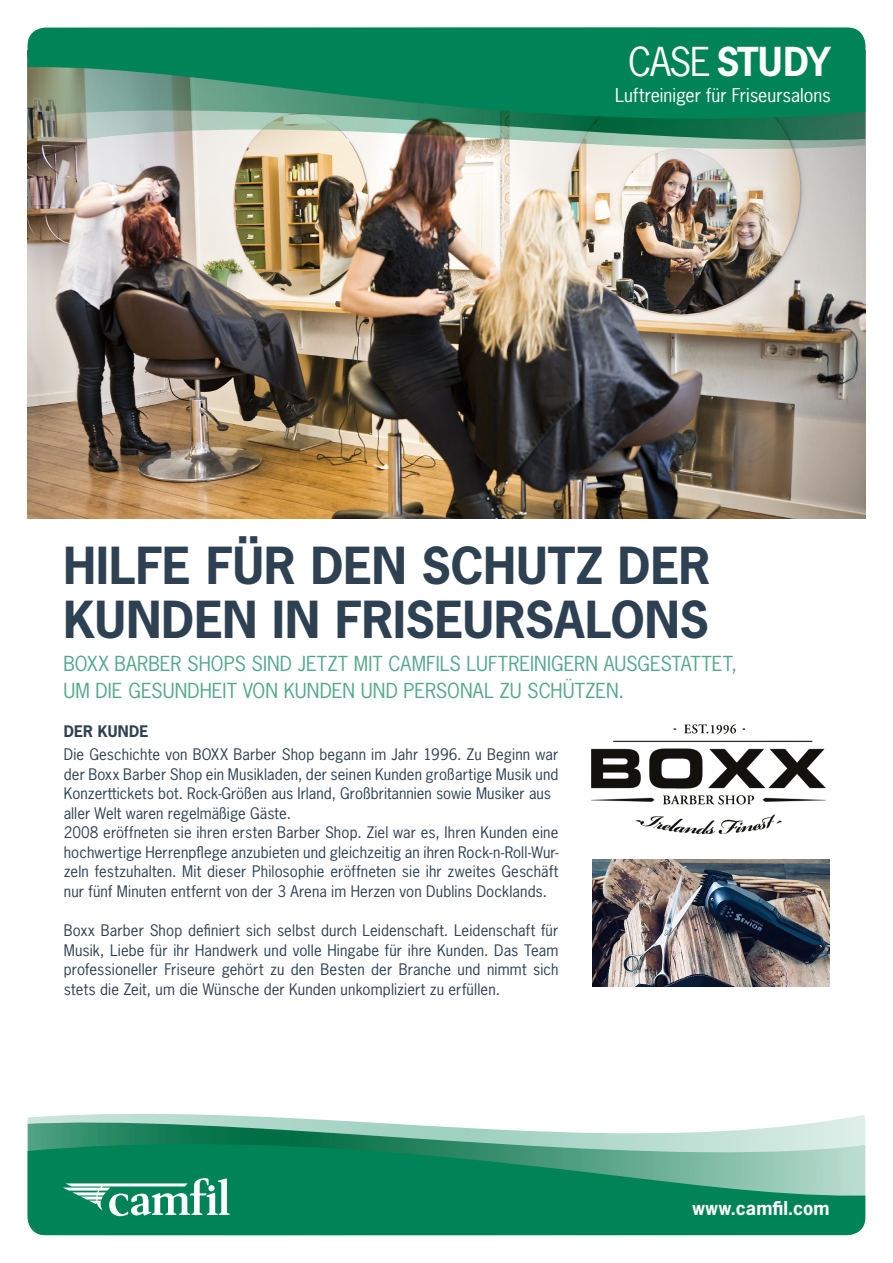
<style>
.page{position:relative;width:893px;height:1263px;background:#fff}
.page>*{position:absolute;margin:0;border:0;box-sizing:border-box;transform-origin:0 0}
.t1{font:700 48px/54px "News Gothic Std";letter-spacing:-.005em;color:#2e4152}
.t2{font:700 37.5px "News Gothic Std";letter-spacing:-.045em;color:#fff}
.t3{font:19.5px/27px "News Gothic Std";color:#53a88b}
.t4{font:18px "News Gothic Std";color:#fff}
.t5{font:700 18px "News Gothic Std";letter-spacing:.01em;color:#fff}
.t6{font:15px/19.5px "News Gothic Std";letter-spacing:.01em;color:#2e4152}
.t7{font:700 15px "News Gothic Std";letter-spacing:.015em;color:#2e4152}
.s1{font-weight:400}
</style>
<div class="page">
<img style="left:28px;top:159px;width:837px;height:360px">
<img style="left:591px;top:725px;width:234px;height:108px">
<img style="left:592px;top:860px;width:237px;height:126px">
<svg style="left:28px;top:1115px;width:837px;height:120px;fill:#008457"></svg>
<svg style="left:63px;top:1178px;width:167px;height:38px"></svg>
<div style="left:208px;top:1185px;width:7px;height:6px;background:#fff;border-radius:50%"></div>
<svg style="left:28px;top:148px;width:837px;height:11px"></svg>
<svg style="left:28px;top:28px;width:837px;height:120px;fill:#008457"></svg>
<p class="t2" style="left:628px;top:37px;width:204px"><span class="s1">CASE</span> STUDY</p>
<p class="t4" style="left:615px;top:84px;width:217px">Luftreiniger für Friseursalons</p>
<p class="t1" style="left:63px;top:538px;width:648px">HILFE FÜR DEN SCHUTZ DER<br>KUNDEN IN FRISEURSALONS</p>
<p class="t3" style="left:63px;top:650px;width:675px">BOXX BARBER SHOPS SIND JETZT MIT CAMFILS LUFTREINIGERN AUSGESTATTET,<br>UM DIE GESUNDHEIT VON KUNDEN UND PERSONAL ZU SCHÜTZEN.</p>
<p class="t7" style="left:64px;top:721px;width:86px">DER KUNDE</p>
<p class="t6" style="left:64px;top:745px;width:496px">Die Geschichte von BOXX Barber Shop begann im Jahr 1996. Zu Beginn war der Boxx Barber Shop ein Musikladen, der seinen Kunden großartige Musik und Konzerttickets bot. Rock-Größen aus Irland, Großbritannien sowie Musiker aus aller Welt waren regelmäßige Gäste.<br>2008 eröffneten sie ihren ersten Barber Shop. Ziel war es, Ihren Kunden eine hochwertige Herrenpflege anzubieten und gleichzeitig an ihren Rock-n-Roll-Wur&shy;zeln festzuhalten. Mit dieser Philosophie eröffneten sie ihr zweites Geschäft nur fünf Minuten entfernt von der 3 Arena im Herzen von Dublins Docklands.</p>
<p class="t6" style="left:64px;top:920px;width:496px;text-align:justify">Boxx Barber Shop definiert sich selbst durch Leidenschaft. Leidenschaft für Musik, Liebe für ihr Handwerk und volle Hingabe für ihre Kunden. Das Team professioneller Friseure gehört zu den Besten der Branche und nimmt sich stets die Zeit, um die Wünsche der Kunden unkompliziert zu erfüllen.</p>
<p class="t5" style="left:692px;top:1196px;width:139px">www.camfil.com</p>
</div>
